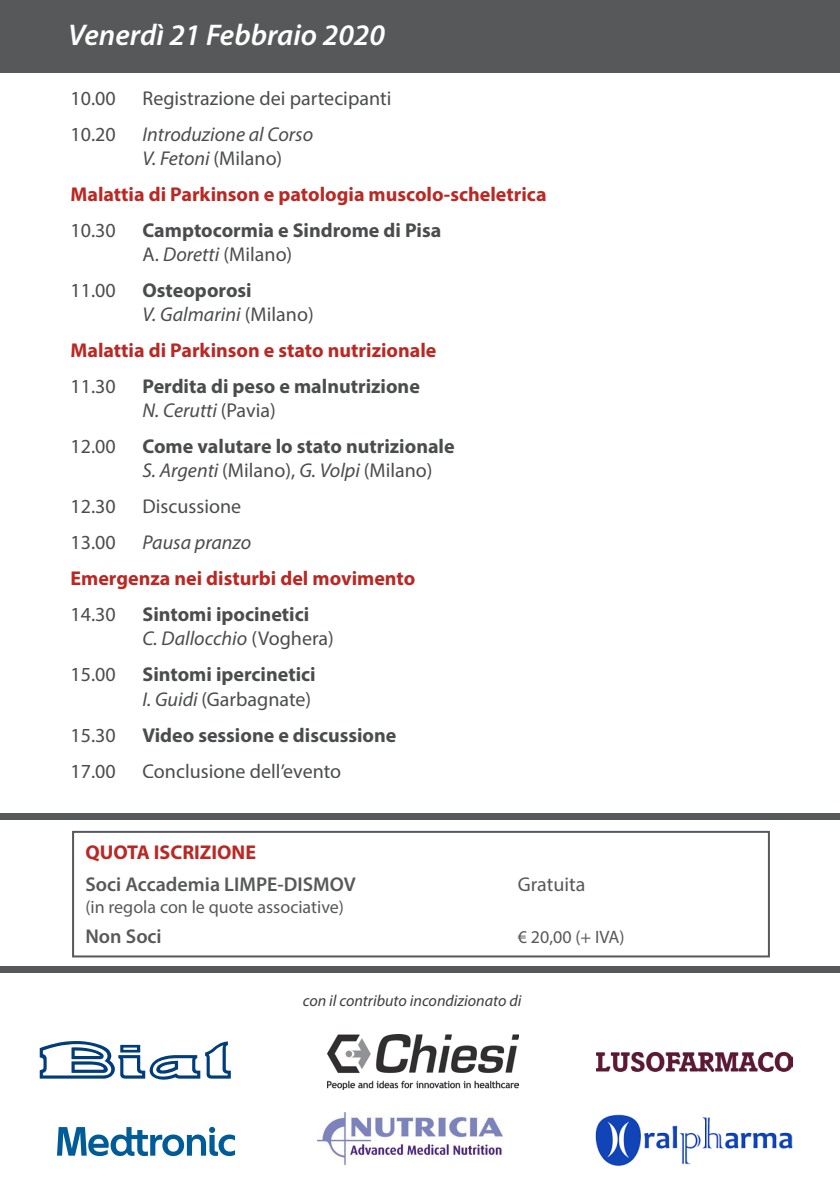
<style>
.page{position:relative;width:840px;height:1191px;background:#fff}
.page>*{position:absolute;margin:0;border:0;box-sizing:border-box;transform-origin:0 0}
.t1{font:italic 600 30px "Myriad Pro";color:#fff}
.t2{font:700 20px/24px "Myriad Pro";color:#4b4c4d}
.t3{font:700 20px "Myriad Pro";color:#bb2824}
.t4{font:20px "Myriad Pro";color:#4b4c4d}
.t5{font:italic 20px/24px "Myriad Pro";color:#4b4c4d}
.t6{font:600 20px "Myriad Pro";color:#57585a}
.t7{font:20px "Myriad Pro";color:#57585a}
.t8{font:18px "Myriad Pro";color:#57585a}
.t9{font:italic 16px "Myriad Pro";color:#3e3e3f}
.s1{font-style:normal}
.s2{font-weight:400}
.s3{font-weight:400;font-style:italic}
</style>
<div class="page">
<div style="left:0;top:0;width:839px;height:72px;background:#57585a"></div>
<div style="left:72px;top:831px;width:697px;height:126px;border:2px solid #57585a"></div>
<div style="left:0;top:966px;width:839px;height:6px;background:#57585a"></div>
<div style="left:0;top:814px;width:839px;height:6px;background:#57585a"></div>
<svg style="left:40px;top:1041px;width:191px;height:39px"></svg>
<img style="left:327px;top:1034px;width:191px;height:55px">
<img style="left:317px;top:1112px;width:184px;height:52px">
<svg style="left:57px;top:1126px;width:178px;height:30px"></svg>
<img style="left:595px;top:1114px;width:198px;height:52px">
<img style="left:596px;top:1052px;width:195px;height:19px">
<p class="t1" style="left:68px;top:16px;width:318px">Venerdì 21 Febbraio 2020</p>
<p class="t4" style="left:70px;top:86px;width:47px">10.00</p>
<p class="t4" style="left:142px;top:86px;width:250px">Registrazione dei partecipanti</p>
<p class="t4" style="left:70px;top:122px;width:47px">10.20</p>
<p class="t5" style="left:142px;top:122px;width:172px">Introduzione al Corso<br>V. Fetoni <span class="s1">(Milano)</span></p>
<p class="t3" style="left:70px;top:181px;width:477px">Malattia di Parkinson e patologia muscolo-scheletrica</p>
<p class="t4" style="left:70px;top:218px;width:47px">10.30</p>
<p class="t2" style="left:142px;top:218px;width:300px">Camptocormia e Sindrome di Pisa<br><span class="s2">A.</span> <span class="s3">Doretti</span> <span class="s2">(Milano)</span></p>
<p class="t4" style="left:70px;top:278px;width:47px">11.00</p>
<p class="t2" style="left:142px;top:278px;width:172px">Osteoporosi<br><span class="s3">V. Galmarini</span> <span class="s2">(Milano)</span></p>
<p class="t3" style="left:70px;top:337px;width:367px">Malattia di Parkinson e stato nutrizionale</p>
<p class="t4" style="left:70px;top:374px;width:47px">11.30</p>
<p class="t2" style="left:142px;top:374px;width:279px">Perdita di peso e malnutrizione<br><span class="s3">N. Cerutti</span> <span class="s2">(Pavia)</span></p>
<p class="t4" style="left:70px;top:434px;width:47px">12.00</p>
<p class="t2" style="left:142px;top:434px;width:313px">Come valutare lo stato nutrizionale<br><span class="s3">S. Argenti</span> <span class="s2">(Milano),</span> <span class="s3">G. Volpi</span> <span class="s2">(Milano)</span></p>
<p class="t4" style="left:70px;top:494px;width:47px">12.30</p>
<p class="t4" style="left:142px;top:494px;width:100px">Discussione</p>
<p class="t4" style="left:70px;top:530px;width:47px">13.00</p>
<p class="t5" style="left:142px;top:530px;width:110px">Pausa pranzo</p>
<p class="t3" style="left:70px;top:565px;width:346px">Emergenza nei disturbi del movimento</p>
<p class="t4" style="left:70px;top:602px;width:47px">14.30</p>
<p class="t2" style="left:142px;top:602px;width:193px">Sintomi ipocinetici<br><span class="s3">C. Dallocchio</span> <span class="s2">(Voghera)</span></p>
<p class="t4" style="left:70px;top:662px;width:47px">15.00</p>
<p class="t2" style="left:142px;top:662px;width:174px">Sintomi ipercinetici<br><span class="s3">I. Guidi</span> <span class="s2">(Garbagnate)</span></p>
<p class="t4" style="left:70px;top:722px;width:47px">15.30</p>
<p class="t2" style="left:142px;top:722px;width:255px">Video sessione e discussione</p>
<p class="t4" style="left:70px;top:758px;width:47px">17.00</p>
<p class="t4" style="left:142px;top:758px;width:200px">Conclusione dell’evento</p>
<p class="t3" style="left:85px;top:839px;width:172px">QUOTA ISCRIZIONE</p>
<p class="t6" style="left:85px;top:871px;width:272px">Soci Accademia LIMPE-DISMOV</p>
<p class="t7" style="left:517px;top:872px;width:69px">Gratuita</p>
<p class="t8" style="left:85px;top:895px;width:260px">(in regola con le quote associative)</p>
<p class="t6" style="left:85px;top:923px;width:78px">Non Soci</p>
<p class="t8" style="left:517px;top:925px;width:108px">€ 20,00 (+ IVA)</p>
<p class="t9" style="left:302px;top:990px;width:220px">con il contributo incondizionato di</p>
</div>
